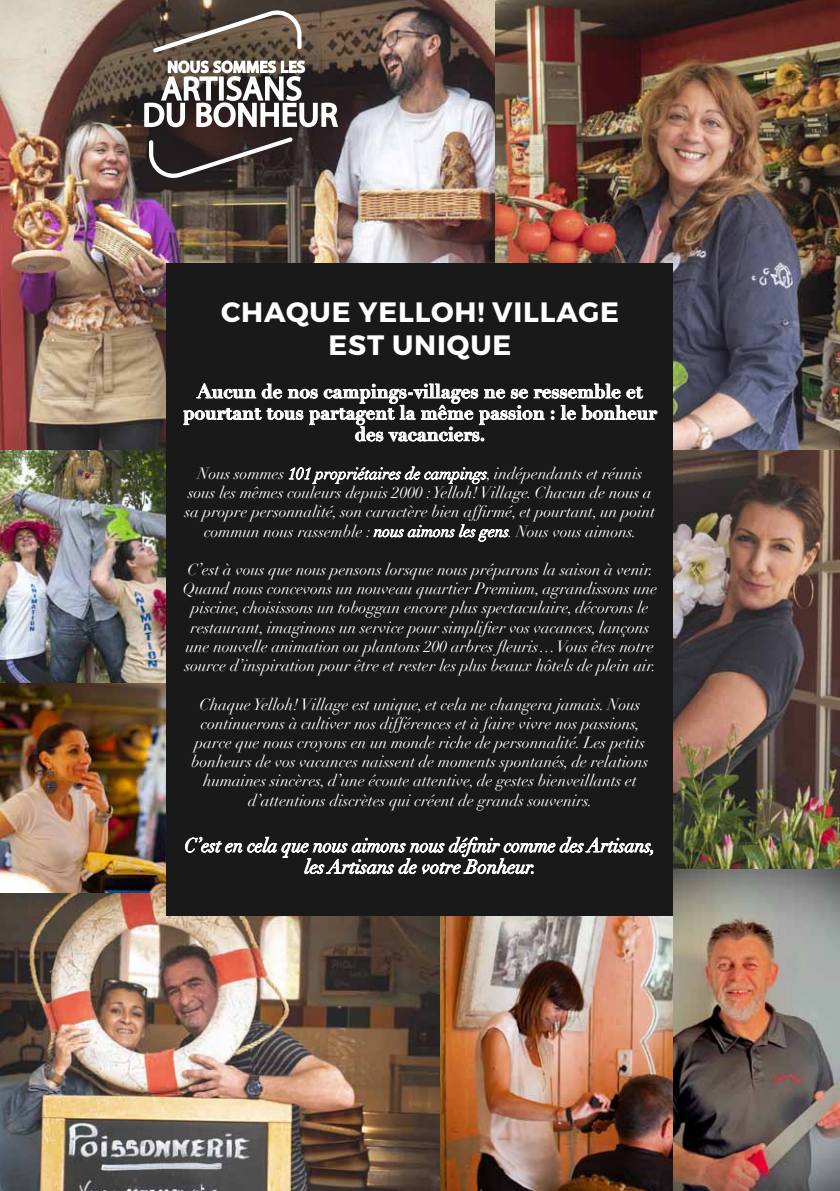
<style>
.page{position:relative;width:840px;height:1191px;background:#fff}
.page>*{position:absolute;margin:0;border:0;box-sizing:border-box;transform-origin:0 0}
.t1{font:700 32.8px/26.4px "FS Dillon";letter-spacing:.02em;color:#fff;text-align:center}
.t2{font:700 28px/32.8px "Montserrat";letter-spacing:.03em;color:#fff;text-align:center}
.t3{font:700 19px/21.4px "Didot";color:#fff;text-align:center}
.t4{font:italic 19px "Didot";color:#fff}
.t5{font:italic 16px/19.2px "Didot";color:#fff;text-align:center}
</style>
<div class="page">
<img style="left:0;top:450px;width:166px;height:443px">
<img style="left:439px;top:916px;width:234px;height:275px">
<img style="left:494px;top:0;width:345px;height:450px">
<img style="left:0;top:0;width:494px;height:450px">
<img style="left:673px;top:451px;width:166px;height:740px">
<img style="left:0;top:893px;width:439px;height:298px">
<div style="left:166px;top:263px;width:507px;height:653px;background:#191919"></div>
<svg style="left:183px;top:383px;width:475px;height:59px"></svg>
<svg style="left:288px;top:466px;width:199px;height:19px"></svg>
<svg style="left:373px;top:524px;width:136px;height:18px"></svg>
<svg style="left:185px;top:836px;width:469px;height:39px"></svg>
<div style="left:66px;top:0;width:348px;height:255px;background:#000;opacity:.55"></div>
<img style="left:130px;top:0;width:217px;height:192px">
<svg style="left:143px;top:8px;width:197px;height:171px;background:#635854"></svg>
<h1 class="t1" style="left:143px;top:75px;width:196px">ARTISANS<br>DU BONHEUR</h1>
<h2 class="t2" style="left:221px;top:296px;width:399px">CHAQUE YELLOH! VILLAGE<br>EST UNIQUE</h2>
<p class="t3" style="left:183px;top:380px;width:475px">Aucun de nos campings-villages ne se ressemble et pourtant tous partagent la même passion : le bonheur des vacanciers.</p>
<p class="t5" style="left:185px;top:464px;width:472px">Nous sommes 101 propriétaires de campings, indépendants et réunis sous les mêmes couleurs depuis 2000 : Yelloh! Village. Chacun de nous a sa propre personnalité, son caractère bien affirmé, et pourtant, un point commun nous rassemble : nous aimons les gens. Nous vous aimons.</p>
<p class="t5" style="left:182px;top:560px;width:476px">C’est à vous que nous pensons lorsque nous préparons la saison à venir.<br>Quand nous concevons un nouveau quartier Premium, agrandissons une piscine, choisissons un toboggan encore plus spectaculaire, décorons le restaurant, imaginons un service pour simplifier vos vacances, lançons une nouvelle animation ou plantons 200 arbres fleuris… Vous êtes notre source d’inspiration pour être et rester les plus beaux hôtels de plein air.</p>
<p class="t5" style="left:191px;top:694px;width:458px">Chaque Yelloh! Village est unique, et cela ne changera jamais. Nous continuerons à cultiver nos différences et à faire vivre nos passions, parce que nous croyons en un monde riche de personnalité. Les petits bonheurs de vos vacances naissent de moments spontanés, de relations humaines sincères, d’une écoute attentive, de gestes bienveillants et d’attentions discrètes qui créent de grands souvenirs.</p>
<p class="t4" style="left:304px;top:855px;width:233px">les Artisans de votre Bonheur.</p>
</div>
